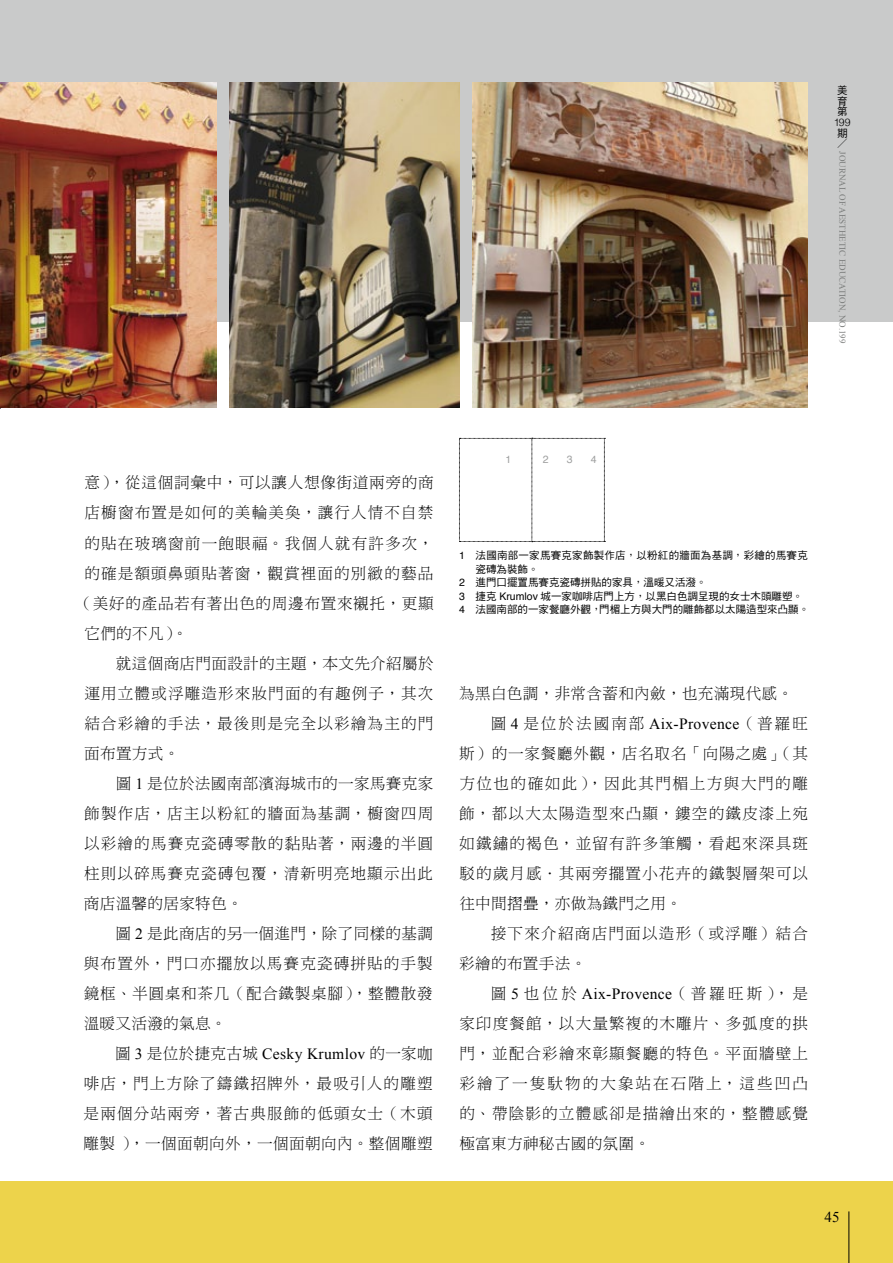
<style>
.page{position:relative;width:893px;height:1263px;background:#fff}
.page>*{position:absolute;margin:0;border:0;box-sizing:border-box;transform-origin:0 0}
.t1{font:15.6px/30px "DF Ming Std W3";letter-spacing:.07em;color:#000;text-align:justify}
.t2{font:15.6px "DF Ming Std W3";letter-spacing:.02em;color:#000}
.t3{font:15.6px "Times New Roman";letter-spacing:.02em;color:#000}
.t4{font:15.6px "DF Ming Std W3";letter-spacing:.045em;color:#000}
.t5{font:15px "Times New Roman";color:#000}
.t6{font:10.5px/10.5px "DF Hei Std W5";color:#000;text-align:justify}
.t7{font:10.5px "DF Hei Std W5";letter-spacing:.025em;color:#000}
.t8{font:10.5px "Helvetica";color:#9fa0a0}
.t9{font:300 10.5px "Helvetica";color:#000}
.t10{font:10.5px "DF Ming Std W3";color:#000}
.t11{font:9px "Times New Roman";color:#7b7d7c}
.s1{font-family:"Times New Roman"}
.s2{font-family:"DF Ming Std W3"}
.s3{font-family:"Helvetica"}
</style>
<div class="page">
<div style="left:0;top:0;width:893px;height:321px;background:#c9caca"></div>
<img style="left:0;top:83px;width:217px;height:324px">
<img style="left:229px;top:83px;width:230px;height:324px">
<img style="left:472px;top:83px;width:336px;height:324px">
<div style="left:0;top:1181px;width:893px;height:82px;background:#edd34b"></div>
<svg style="left:459px;top:438px;width:146px;height:104px"></svg>
<svg style="left:0;top:218px;width:2px;height:191px"></svg>
<hr style="left:849px;top:1211px;width:1px;height:52px;background:#000">
<p class="t6" style="left:837px;top:85px;width:12px">美育第</p>
<p class="t9" style="left:834px;top:113px;width:18px">199</p>
<p class="t6" style="left:837px;top:127px;width:11px">期</p>
<p class="t10" style="left:837px;top:138px;width:11px">／</p>
<p class="t11" style="left:849px;top:151px;width:194px;rotate:90deg">JOURNAL OF AESTHETIC EDUCATION, NO.199</p>
<p class="t4" style="left:85px;top:474px;width:351px">意），從這個詞彙中，可以讓人想像街道兩旁的商</p>
<p class="t1" style="left:85px;top:498px;width:350px">店櫥窗布置是如何的美輪美奐，讓行人情不自禁</p>
<p class="t1" style="left:84px;top:528px;width:351px">的貼在玻璃窗前一飽眼福。我個人就有許多次，</p>
<p class="t1" style="left:84px;top:558px;width:350px">的確是額頭鼻頭貼著窗，觀賞裡面的別緻的藝品</p>
<p class="t4" style="left:76px;top:594px;width:359px">（美好的產品若有著出色的周邊布置來襯托，更顯</p>
<p class="t1" style="left:84px;top:618px;width:105px">它們的不凡）。</p>
<p class="t2" style="left:116px;top:654px;width:319px">就這個商店門面設計的主題，本文先介紹屬於</p>
<p class="t1" style="left:84px;top:678px;width:350px">運用立體或浮雕造形來妝門面的有趣例子，其次</p>
<p class="t1" style="left:84px;top:708px;width:350px">結合彩繪的手法，最後則是完全以彩繪為主的門</p>
<p class="t1" style="left:84px;top:738px;width:97px">面布置方式。</p>
<p class="t2" style="left:116px;top:774px;width:319px">圖 <span class="s1">1</span> 是位於法國南部濱海城市的一家馬賽克家</p>
<p class="t1" style="left:84px;top:798px;width:351px">飾製作店，店主以粉紅的牆面為基調，櫥窗四周</p>
<p class="t1" style="left:84px;top:828px;width:350px">以彩繪的馬賽克瓷磚零散的黏貼著，兩邊的半圓</p>
<p class="t1" style="left:84px;top:858px;width:350px">柱則以碎馬賽克瓷磚包覆，清新明亮地顯示出此</p>
<p class="t2" style="left:84px;top:894px;width:160px">商店溫馨的居家特色。</p>
<p class="t2" style="left:115px;top:924px;width:319px">圖 <span class="s1">2</span> 是此商店的另一個進門，除了同樣的基調</p>
<p class="t1" style="left:84px;top:948px;width:350px">與布置外，門口亦擺放以馬賽克瓷磚拼貼的手製</p>
<p class="t4" style="left:84px;top:984px;width:350px">鏡框、半圓桌和茶几（配合鐵製桌腳），整體散發</p>
<p class="t2" style="left:84px;top:1014px;width:144px">溫暖又活潑的氣息。</p>
<p class="t3" style="left:115px;top:1043px;width:319px"><span class="s2">圖</span> 3 <span class="s2">是位於捷克古城</span> Cesky Krumlov <span class="s2">的一家咖</span></p>
<p class="t1" style="left:84px;top:1068px;width:351px">啡店，門上方除了鑄鐵招牌外，最吸引人的雕塑是兩個分站兩旁，著古典服飾的低頭女士（木頭雕製），一個面朝向外，一個面朝向內。整個雕塑</p>
<p class="t8" style="left:505px;top:451px;width:7px">1</p>
<p class="t8" style="left:543px;top:451px;width:7px">2</p>
<p class="t8" style="left:567px;top:451px;width:7px">3</p>
<p class="t8" style="left:591px;top:451px;width:7px">4</p>
<p class="t7" style="left:459px;top:550px;width:350px"><span class="s3">1</span> 法國南部一家馬賽克家飾製作店，以粉紅的牆面為基調，彩繪的馬賽克</p>
<p class="t6" style="left:475px;top:564px;width:64px">瓷磚為裝飾。</p>
<p class="t6" style="left:459px;top:577px;width:249px"><span class="s3">2</span> 進門口擺置馬賽克瓷磚拼貼的家具，溫暖又活潑。</p>
<p class="t6" style="left:459px;top:591px;width:345px"><span class="s3">3</span> 捷克 <span class="s3">Krumlov</span> 城一家咖啡店門上方，以黑白色調呈現的女士木頭雕塑。</p>
<p class="t6" style="left:459px;top:604px;width:352px"><span class="s3">4</span> 法國南部的一家餐廳外觀，門楣上方與大門的雕飾都以太陽造型來凸顯。</p>
<p class="t2" style="left:459px;top:684px;width:335px">為黑白色調，非常含蓄和內斂，也充滿現代感。</p>
<p class="t3" style="left:491px;top:713px;width:319px"><span class="s2">圖</span> 4 <span class="s2">是位於法國南部</span> Aix-Provence<span class="s2">（普羅旺</span></p>
<p class="t1" style="left:459px;top:738px;width:350px">斯）的一家餐廳外觀，店名取名「向陽之處」（其方位也的確如此），因此其門楣上方與大門的雕飾，都以大太陽造型來凸顯，鏤空的鐵皮漆上宛如鐵鏽的褐色，並留有許多筆觸，看起來深具斑駁的歲月感．其兩旁擺置小花卉的鐵製層架可以往中間摺疊，亦做為鐵門之用。</p>
<p class="t1" style="left:459px;top:918px;width:350px;text-indent:32px">接下來介紹商店門面以造形（或浮雕）結合彩繪的布置手法。</p>
<p class="t3" style="left:491px;top:983px;width:319px"><span class="s2">圖</span> 5 <span class="s2">也位於</span> Aix-Provence<span class="s2">（普羅旺斯），是</span></p>
<p class="t1" style="left:459px;top:1008px;width:350px">家印度餐館，以大量繁複的木雕片、多弧度的拱門，並配合彩繪來彰顯餐廳的特色。平面牆壁上彩繪了一隻馱物的大象站在石階上，這些凹凸的、帶陰影的立體感卻是描繪出來的，整體感覺極富東方神秘古國的氛圍。</p>
<p class="t5" style="left:825px;top:1207px;width:16px">45</p>
</div>
